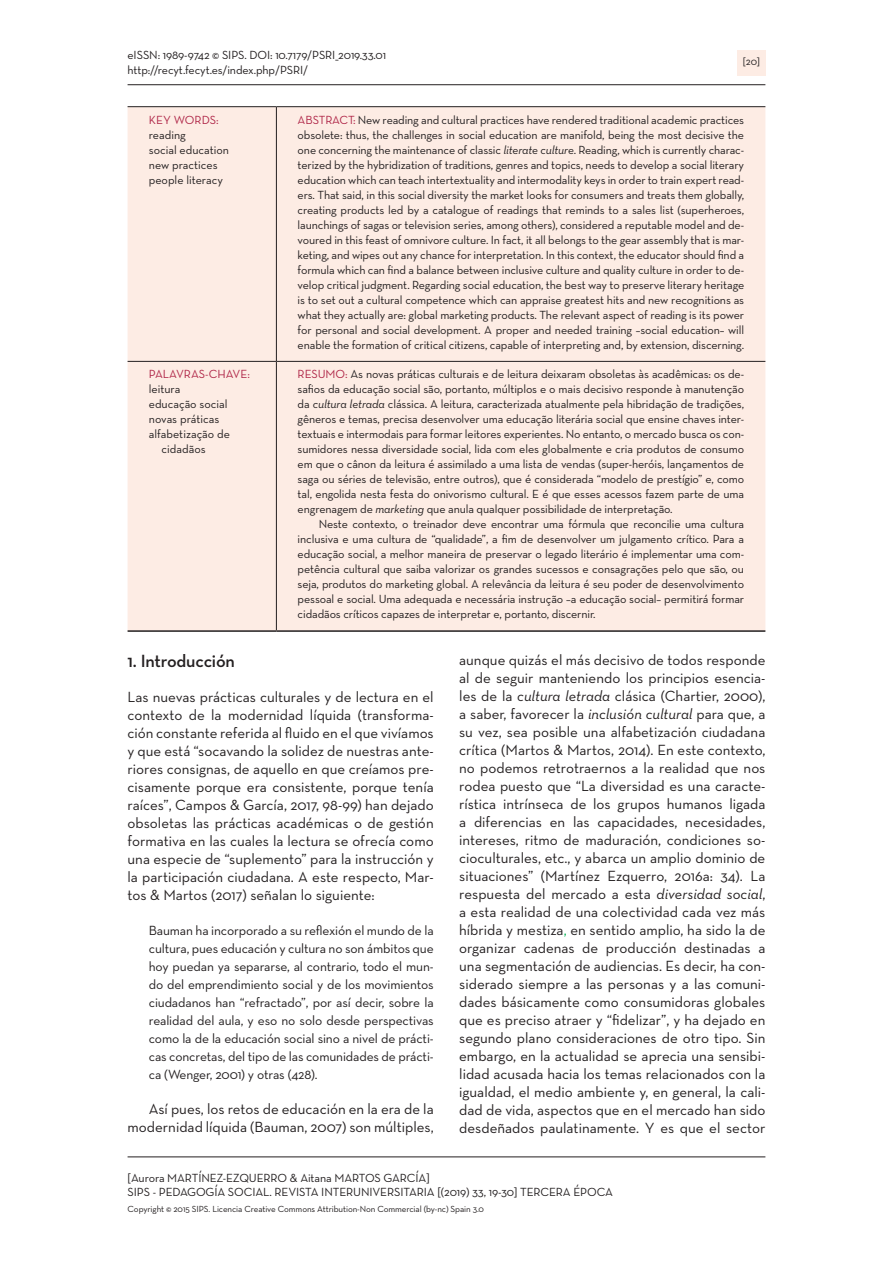
<style>
.page{position:relative;width:893px;height:1263px;background:#fff}
.page>*{position:absolute;margin:0;border:0;box-sizing:border-box;transform-origin:0 0}
._1Titulo{font:600 18px "Neutra Text";letter-spacing:-.01em;color:#231f20}
.TextoEsp{font:15px/18px "Neutra Text";color:#231f20;text-align:right}
.Texto1Esp{font:15px/18px "Neutra Text";color:#231f20;text-align:justify}
.MetidopsEsp{font:13.5px/18px "Neutra Text";letter-spacing:-.01em;color:#231f20;text-align:justify}
.Abstract{font:12px/15px "Neutra Text";letter-spacing:-.01em;color:#231f20}
.Remuso{font:12px/15px "Neutra Text";letter-spacing:-.01em;color:#231f20;text-align:justify}
.Remuso2{font:12px/15px "Neutra Text";letter-spacing:-.01em;color:#231f20;text-align:justify}
.PalabrasClave{font:12px/15px "Neutra Text";color:#231f20}
.PalabrasClave-2{font:12px "Neutra Text";color:#af2547}
.t1{font:10.5px "Neutra Text";color:#231f20}
.t2{font:9px "Neutra Text";letter-spacing:-.01em;color:#231f20}
.s1{color:#af2547}
.s2{font-style:italic}
.s3{color:#00b050}
</style>
<div class="page">
<div style="left:737px;top:50px;width:28px;height:25px;background:#fdece4"></div>
<hr style="left:128px;top:1156px;width:637px;height:1px;background:#231f20">
<hr style="left:128px;top:84px;width:637px;height:1px;background:#231f20">
<div style="left:128px;top:107px;width:637px;height:523px;background:#fdece4"></div>
<hr style="left:128px;top:106px;width:148px;height:1px;background:#231f20">
<hr style="left:276px;top:106px;width:489px;height:1px;background:#231f20">
<hr style="left:276px;top:107px;width:1px;height:254px;background:#231f20">
<hr style="left:128px;top:361px;width:148px;height:1px;background:#231f20">
<hr style="left:276px;top:361px;width:489px;height:1px;background:#231f20">
<hr style="left:276px;top:362px;width:1px;height:268px;background:#231f20">
<hr style="left:128px;top:630px;width:148px;height:2px;background:#231f20">
<hr style="left:276px;top:630px;width:489px;height:2px;background:#231f20">
<p class="Abstract" style="left:128px;top:47px;width:260px">eISSN: 1989-9742 © SIPS. DOI: 10.7179/PSRI_2019.33.01 http://recyt.fecyt.es/index.php/PSRI/</p>
<p class="t1" style="left:743px;top:55px;width:19px">[20]</p>
<p class="PalabrasClave" style="left:149px;top:112px;width:82px"><span class="s1">KEY WORDS: </span>reading<br>social education new practices people literacy</p>
<p class="Abstract" style="left:298px;top:112px;width:448px;text-align:justify"><span class="s1">ABSTRACT:</span> New reading and cultural practices have rendered traditional academic practices obsolete: thus, the challenges in social education are manifold, being the most decisive the one concerning the maintenance of classic <span class="s2">literate culture</span>. Reading, which is currently charac&shy;terized by the hybridization of traditions, genres and topics, needs to develop a social literary education which can teach intertextuality and intermodality keys in order to train expert read&shy;ers. That said, in this social diversity the market looks for consumers and treats them globally, creating products led by a catalogue of readings that reminds to a sales list (superheroes, launchings of sagas or television series, among others), considered a reputable model and de&shy;voured in this feast of omnivore culture. In fact, it all belongs to the gear assembly that is mar&shy;keting, and wipes out any chance for interpretation. In this context, the educator should find a formula which can find a balance between inclusive culture and quality culture in order to de&shy;velop critical judgment. Regarding social education, the best way to preserve literary heritage is to set out a cultural competence which can appraise greatest hits and new recognitions as what they actually are: global marketing products. The relevant aspect of reading is its power for personal and social development. A proper and needed training –social education– will enable the formation of critical citizens, capable of interpreting and, by extension, discerning.</p>
<p class="PalabrasClave-2" style="left:149px;top:367px;width:103px">PALAVRAS-CHAVE:</p>
<p class="PalabrasClave" style="left:149px;top:381px;width:33px">leitura</p>
<p class="PalabrasClave" style="left:149px;top:396px;width:80px">educação social</p>
<p class="PalabrasClave" style="left:149px;top:411px;width:72px">novas práticas</p>
<p class="PalabrasClave" style="left:162px;top:426px;width:70px;text-indent:-13px">alfabetização de cidadãos</p>
<p class="Remuso" style="left:298px;top:366px;width:448px"><span class="s1">RESUMO:</span> As novas práticas culturais e de leitura deixaram obsoletas às acadêmicas: os de&shy;safios da educação social são, portanto, múltiplos e o mais decisivo responde à manutenção da <span class="s2">cultura letrada</span> clássica. A leitura, caracterizada atualmente pela hibridação de tradições, gêneros e temas, precisa desenvolver uma educação literária social que ensine chaves inter&shy;textuais e intermodais para formar leitores experientes. No entanto, o mercado busca os con&shy;sumidores nessa diversidade social, lida com eles globalmente e cria produtos de consumo em que o cânon da leitura é assimilado a uma lista de vendas (super-heróis, lançamentos de saga ou séries de televisão, entre outros), que é considerada “modelo de prestígio” e, como tal, engolida nesta festa do onivorismo cultural. E é que esses acessos fazem parte de uma engrenagem de <span class="s2">marketing</span> que anula qualquer possibilidade de interpretação.</p>
<p class="Remuso2" style="left:298px;top:516px;width:448px;text-indent:21px">Neste contexto, o treinador deve encontrar uma fórmula que reconcilie uma cultura inclusiva e uma cultura de “qualidade”, a fim de desenvolver um julgamento crítico. Para a educação social, a melhor maneira de preservar o legado literário é implementar uma com&shy;petência cultural que saiba valorizar os grandes sucessos e consagrações pelo que são, ou seja, produtos do marketing global. A relevância da leitura é seu poder de desenvolvimento pessoal e social. Uma adequada e necessária instrução –a educação social– permitirá formar cidadãos críticos capazes de interpretar e, portanto, discernir.</p>
<p class="_1Titulo" style="left:128px;top:649px;width:109px">1. Introducción</p>
<p class="Texto1Esp" style="left:128px;top:687px;width:308px">Las nuevas prácticas culturales y de lectura en el contexto de la modernidad líquida (transforma&shy;ción constante referida al fluido en el que vivíamos y que está “socavando la solidez de nuestras ante&shy;riores consignas, de aquello en que creíamos pre&shy;cisamente porque era consistente, porque tenía raíces”, Campos &amp; García, 2017, 98-99) han dejado obsoletas las prácticas académicas o de gestión formativa en las cuales la lectura se ofrecía como una especie de “suplemento” para la instrucción y la participación ciudadana. A este respecto, Mar&shy;tos &amp; Martos (2017) señalan lo siguiente:</p>
<p class="MetidopsEsp" style="left:149px;top:921px;width:286px">Bauman ha incorporado a su reflexión el mundo de la cultura, pues educación y cultura no son ámbitos que hoy puedan ya separarse, al contrario, todo el mun&shy;do del emprendimiento social y de los movimientos ciudadanos han “refractado”, por así decir, sobre la realidad del aula, y eso no solo desde perspectivas como la de la educación social sino a nivel de prácti&shy;cas concretas, del tipo de las comunidades de prácti&shy;ca (Wenger, 2001) y otras (428).</p>
<p class="TextoEsp" style="left:128px;top:1099px;width:308px">Así pues, los retos de educación en la era de la modernidad líquida (Bauman, 2007) son múltiples,</p>
<p class="TextoEsp" style="left:459px;top:650px;width:308px;text-align:justify">aunque quizás el más decisivo de todos responde al de seguir manteniendo los principios esencia&shy;les de la <span class="s2">cultura letrada</span> clásica (Chartier, 2000), a saber, favorecer la <span class="s2">inclusión cultural</span> para que, a su vez, sea posible una alfabetización ciudadana crítica (Martos &amp; Martos, 2014). En este contexto, no podemos retrotraernos a la realidad que nos rodea puesto que “La diversidad es una caracte&shy;rística intrínseca de los grupos humanos ligada a diferencias en las capacidades, necesidades, intereses, ritmo de maduración, condiciones so&shy;cioculturales, etc., y abarca un amplio dominio de situaciones” (Martínez Ezquerro, 2016a: 34). La respuesta del mercado a esta <span class="s2">diversidad social</span>, a esta realidad de una colectividad cada vez más híbrida y mestiza<span class="s3">,</span> en sentido amplio, ha sido la de organizar cadenas de producción destinadas a una segmentación de audiencias. Es decir, ha con&shy;siderado siempre a las personas y a las comuni&shy;dades básicamente como consumidoras globales que es preciso atraer y “fidelizar”, y ha dejado en segundo plano consideraciones de otro tipo. Sin embargo, en la actualidad se aprecia una sensibi&shy;lidad acusada hacia los temas relacionados con la igualdad, el medio ambiente y, en general, la cali&shy;dad de vida, aspectos que en el mercado han sido desdeñados paulatinamente. Y es que el sector</p>
<p class="Abstract" style="left:128px;top:1170px;width:487px;line-height:14.4px">[Aurora MARTÍNEZ-EZQUERRO &amp; Aitana MARTOS GARCÍA]<br>SIPS - PEDAGOGÍA SOCIAL. REVISTA INTERUNIVERSITARIA [(2019) 33, 19-30] TERCERA ÉPOCA</p>
<p class="t2" style="left:128px;top:1203px;width:358px">Copyright © 2015 SIPS. Licencia Creative Commons Attribution-Non Commercial (by-nc) Spain 3.0</p>
</div>
